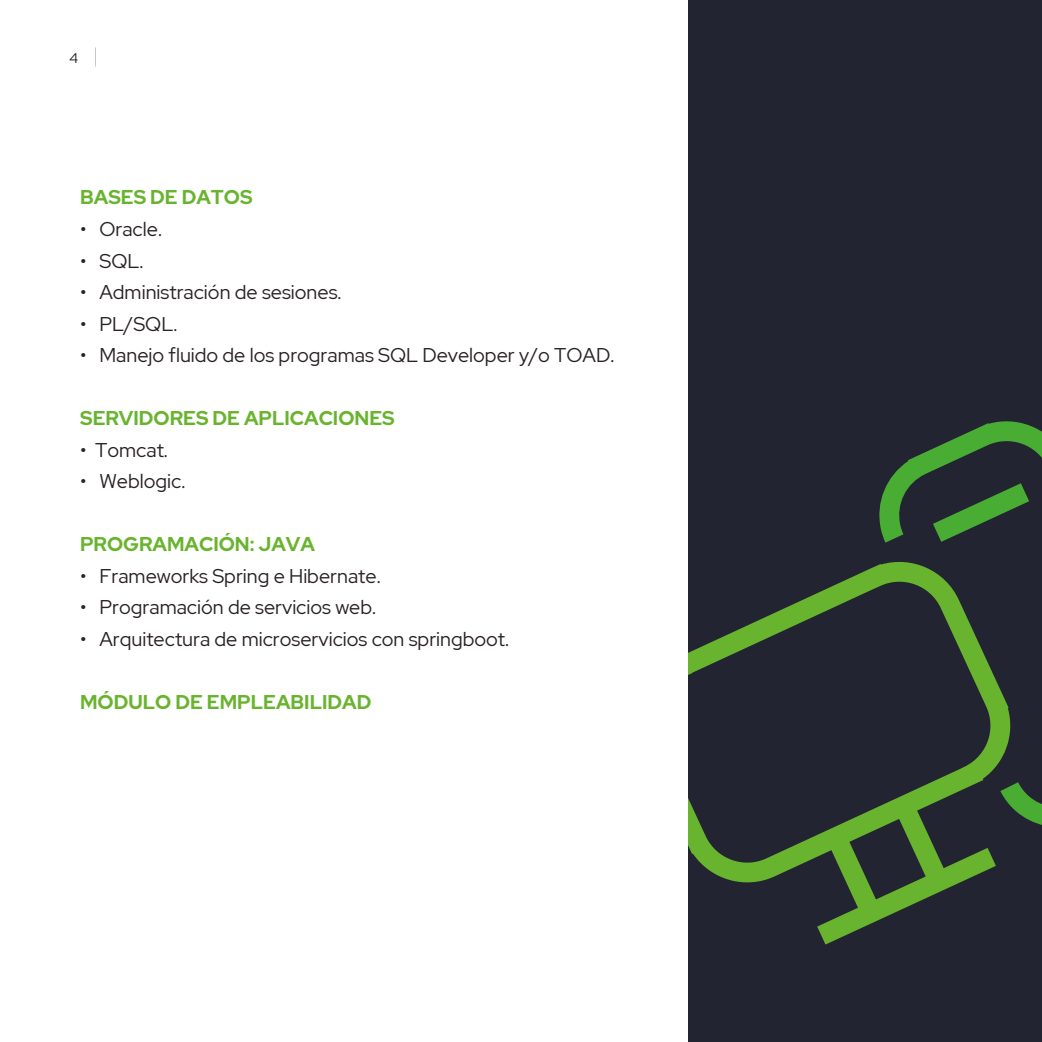
<style>
.page{position:relative;width:1042px;height:1042px;background:#fff}
.page>*{position:absolute;margin:0;border:0;box-sizing:border-box;transform-origin:0 0}
.t1{font:19.78px "Red Hat Display";color:#292223}
.t2{font:700 19.78px "Red Hat Display";color:#69b42e}
.t3{font:14px "Red Hat Display";color:#282122}
</style>
<div class="page">
<div style="left:689px;top:0;width:353px;height:1042px;background:#232432"></div>
<svg style="left:689px;top:566px;width:186px;height:317px"></svg>
<svg style="left:875px;top:421px;width:167px;height:404px"></svg>
<svg style="left:933px;top:483px;width:96px;height:59px"></svg>
<svg style="left:817px;top:802px;width:179px;height:142px"></svg>
<p class="t3" style="left:69px;top:49px;width:10px">4</p>
<p class="t2" style="left:80px;top:185px;width:174px">BASES DE DATOS</p>
<p class="t1" style="left:80px;top:216px;width:83px">• Oracle.</p>
<p class="t1" style="left:80px;top:248px;width:65px">• SQL.</p>
<p class="t1" style="left:80px;top:279px;width:263px">• Administración de sesiones.</p>
<p class="t1" style="left:80px;top:311px;width:99px">• PL/SQL.</p>
<p class="t1" style="left:80px;top:342px;width:535px">• Manejo fluido de los programas SQL Developer y/o TOAD.</p>
<p class="t2" style="left:80px;top:405px;width:316px">SERVIDORES DE APLICACIONES</p>
<p class="t1" style="left:80px;top:437px;width:89px">• Tomcat.</p>
<p class="t1" style="left:80px;top:468px;width:107px">• Weblogic.</p>
<p class="t2" style="left:80px;top:531px;width:236px">PROGRAMACIÓN: JAVA</p>
<p class="t1" style="left:80px;top:563px;width:302px">• Frameworks Spring e Hibernate.</p>
<p class="t1" style="left:80px;top:594px;width:297px">• Programación de servicios web.</p>
<p class="t1" style="left:80px;top:626px;width:430px">• Arquitectura de microservicios con springboot.</p>
<p class="t2" style="left:80px;top:689px;width:293px">MÓDULO DE EMPLEABILIDAD</p>
</div>
